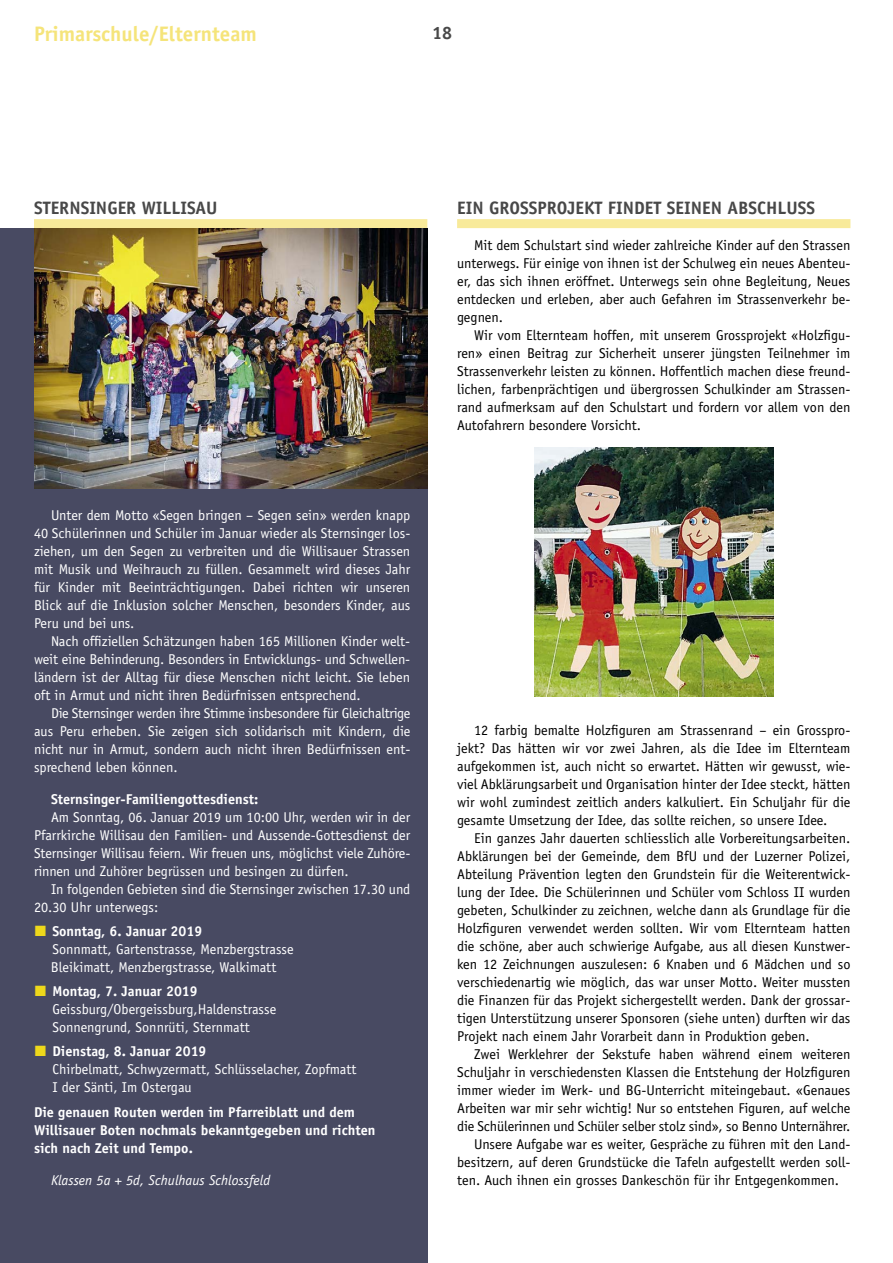
<style>
.page{position:relative;width:893px;height:1263px;background:#fff}
.page>*{position:absolute;margin:0;border:0;box-sizing:border-box;transform-origin:0 0}
.t1{font:700 21px "Officina Sans";color:#f5e47a}
.t2{font:700 18px "Officina Sans";color:#484848}
.t3{font:14.25px/18px "Officina Sans";color:#000;text-align:justify}
.t4{font:14.25px/18px "Officina Sans";color:#fff;text-align:justify}
.t5{font:700 14.25px/18px "Officina Sans";color:#fff}
.t6{font:italic 14.25px "Officina Sans";color:#fff}
</style>
<div class="page">
<div style="left:0;top:228px;width:427px;height:1035px;background:#484a62"></div>
<div style="left:34px;top:219px;width:393px;height:9px;background:#f8ea9a"></div>
<div style="left:457px;top:219px;width:393px;height:9px;background:#f8ea9a"></div>
<img style="left:34px;top:228px;width:393px;height:261px">
<img style="left:534px;top:448px;width:239px;height:248px">
<h1 class="t1" style="left:34px;top:21px;width:224px">Primarschule/Elternteam</h1>
<p class="t2" style="left:432px;top:22px;width:22px">18</p>
<p class="t2" style="left:34px;top:197px;width:185px">STERNSINGER WILLISAU</p>
<p class="t4" style="left:34px;top:506px;width:378px;text-indent:17px">Unter dem Motto «Segen bringen – Segen sein» werden knapp 40 Schülerinnen und Schüler im Januar wieder als Sternsinger los&shy;ziehen, um den Segen zu verbreiten und die Willisauer Strassen mit Musik und Weihrauch zu füllen. Gesammelt wird dieses Jahr für Kinder mit Beeinträchtigungen. Dabei richten wir unseren Blick auf die Inklusion solcher Menschen, besonders Kinder, aus Peru und bei uns.</p>
<p class="t4" style="left:34px;top:632px;width:378px;text-indent:17px">Nach offiziellen Schätzungen haben 165 Millionen Kinder welt&shy;weit eine Behinderung. Besonders in Entwicklungs- und Schwellen&shy;ländern ist der Alltag für diese Menschen nicht leicht. Sie leben oft in Armut und nicht ihren Bedürfnissen entsprechend.</p>
<p class="t4" style="left:34px;top:704px;width:378px;text-indent:17px">Die Sternsinger werden ihre Stimme insbesondere für Gleichaltrige aus Peru erheben. Sie zeigen sich solidarisch mit Kindern, die nicht nur in Armut, sondern auch nicht ihren Bedürfnissen ent&shy;sprechend leben können.</p>
<p class="t5" style="left:51px;top:789px;width:209px">Sternsinger-Familiengottesdienst:</p>
<p class="t4" style="left:34px;top:808px;width:378px;text-indent:17px">Am Sonntag, 06. Januar 2019 um 10:00 Uhr, werden wir in der Pfarrkirche Willisau den Familien- und Aussende-Gottesdienst der Sternsinger Willisau feiern. Wir freuen uns, möglichst viele Zuhöre&shy;rinnen und Zuhörer begrüssen und besingen zu dürfen.</p>
<p class="t4" style="left:34px;top:880px;width:378px;text-indent:17px">In folgenden Gebieten sind die Sternsinger zwischen 17.30 und<br>20.30 Uhr unterwegs:</p>
<p class="t5" style="left:52px;top:921px;width:151px">Sonntag, 6. Januar 2019</p>
<p class="t4" style="left:51px;top:940px;width:244px">Sonnmatt, Gartenstrasse, Menzbergstrasse<br>Bleikimatt, Menzbergstrasse, Walkimatt</p>
<p class="t5" style="left:52px;top:981px;width:147px">Montag, 7. Januar 2019</p>
<p class="t4" style="left:52px;top:1000px;width:225px">Geissburg/Obergeissburg,Haldenstrasse<br>Sonnengrund, Sonnrüti, Sternmatt</p>
<p class="t5" style="left:52px;top:1041px;width:156px">Dienstag, 8. Januar 2019</p>
<p class="t4" style="left:52px;top:1060px;width:306px">Chirbelmatt, Schwyzermatt, Schlüsselacher, Zopfmatt<br>I der Sänti, Im Ostergau</p>
<p class="t5" style="left:34px;top:1103px;width:343px">Die genauen Routen werden im Pfarreiblatt und dem<br>Willisauer Boten nochmals bekanntgegeben und richten sich nach Zeit und Tempo.</p>
<p class="t6" style="left:51px;top:1171px;width:221px">Klassen 5a + 5d, Schulhaus Schlossfeld</p>
<p class="t2" style="left:457px;top:197px;width:359px">EIN GROSSPROJEKT FINDET SEINEN ABSCHLUSS</p>
<p class="t3" style="left:457px;top:236px;width:395px;text-indent:17px">Mit dem Schulstart sind wieder zahlreiche Kinder auf den Strassen unterwegs. Für einige von ihnen ist der Schulweg ein neues Abenteu&shy;er, das sich ihnen eröffnet. Unterwegs sein ohne Begleitung, Neues entdecken und erleben, aber auch Gefahren im Strassenverkehr be&shy;gegnen.</p>
<p class="t3" style="left:457px;top:326px;width:395px;text-indent:17px">Wir vom Elternteam hoffen, mit unserem Grossprojekt «Holzfigu&shy;ren» einen Beitrag zur Sicherheit unserer jüngsten Teilnehmer im Strassenverkehr leisten zu können. Hoffentlich machen diese freund&shy;lichen, farbenprächtigen und übergrossen Schulkinder am Strassen&shy;rand aufmerksam auf den Schulstart und fordern vor allem von den Autofahrern besondere Vorsicht.</p>
<p class="t3" style="left:457px;top:721px;width:395px;text-indent:17px">12 farbig bemalte Holzfiguren am Strassenrand – ein Grosspro&shy;jekt? Das hätten wir vor zwei Jahren, als die Idee im Elternteam aufgekommen ist, auch nicht so erwartet. Hätten wir gewusst, wie&shy;viel Abklärungsarbeit und Organisation hinter der Idee steckt, hätten wir wohl zumindest zeitlich anders kalkuliert. Ein Schuljahr für die gesamte Umsetzung der Idee, das sollte reichen, so unsere Idee.</p>
<p class="t3" style="left:457px;top:829px;width:395px;text-indent:17px">Ein ganzes Jahr dauerten schliesslich alle Vorbereitungsarbeiten.<br>Abklärungen bei der Gemeinde, dem BfU und der Luzerner Polizei, Abteilung Prävention legten den Grundstein für die Weiterentwick&shy;lung der Idee. Die Schülerinnen und Schüler vom Schloss II wurden gebeten, Schulkinder zu zeichnen, welche dann als Grundlage für die Holzfiguren verwendet werden sollten. Wir vom Elternteam hatten die schöne, aber auch schwierige Aufgabe, aus all diesen Kunstwer&shy;ken 12 Zeichnungen auszulesen: 6 Knaben und 6 Mädchen und so verschiedenartig wie möglich, das war unser Motto. Weiter mussten die Finanzen für das Projekt sichergestellt werden. Dank der grossar&shy;tigen Unterstützung unserer Sponsoren (siehe unten) durften wir das Projekt nach einem Jahr Vorarbeit dann in Produktion geben.</p>
<p class="t3" style="left:474px;top:1045px;width:378px">Zwei Werklehrer der Sekstufe haben während einem weiteren</p>
<p class="t3" style="left:457px;top:1063px;width:395px">Schuljahr in verschiedensten Klassen die Entstehung der Holzfiguren</p>
<p class="t3" style="left:457px;top:1081px;width:395px">immer wieder im Werk- und BG-Unterricht miteingebaut. «Genaues</p>
<p class="t3" style="left:457px;top:1099px;width:395px">Arbeiten war mir sehr wichtig! Nur so entstehen Figuren, auf welche</p>
<p class="t3" style="left:457px;top:1117px;width:395px">die Schülerinnen und Schüler selber stolz sind», so Benno Unternährer.</p>
<p class="t3" style="left:474px;top:1135px;width:378px">Unsere Aufgabe war es weiter, Gespräche zu führen mit den Land-</p>
<p class="t3" style="left:457px;top:1153px;width:395px">besitzern, auf deren Grundstücke die Tafeln aufgestellt werden soll-</p>
<p class="t3" style="left:457px;top:1171px;width:384px">ten. Auch ihnen ein grosses Dankeschön für ihr Entgegenkommen.</p>
</div>
